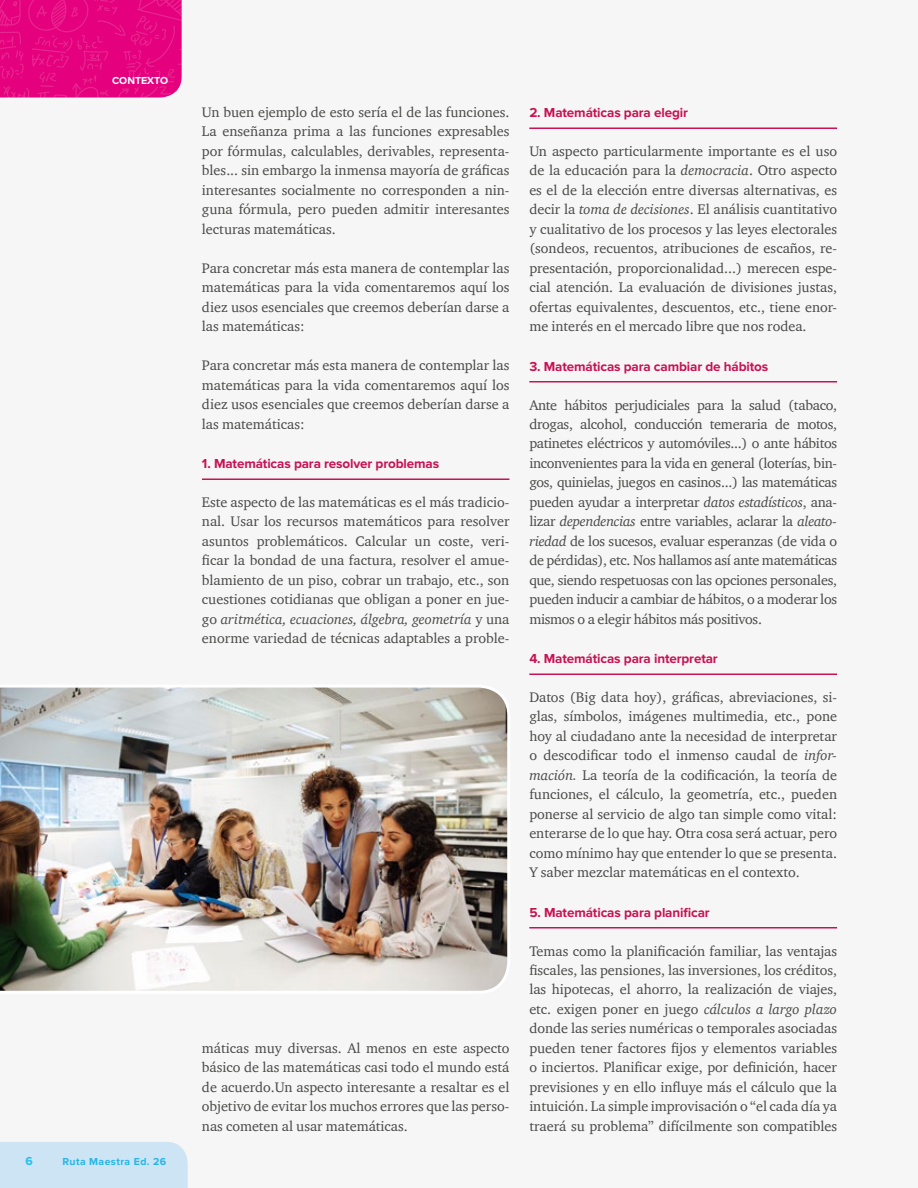
<style>
.page{position:relative;width:918px;height:1188px;background:#f6f6f6}
.page>*{position:absolute;margin:0;border:0;box-sizing:border-box;transform-origin:0 0}
.t1{font:14.25px/19.5px "Charter ITC";color:#494948;text-align:justify}
.t2{font:700 13.5px "Proxima Nova";letter-spacing:-.01em;color:#c71253}
.t3{font:700 12px "Proxima Nova";color:#27bdef}
.t4{font:700 10.5px "Proxima Nova";letter-spacing:.04em;color:#27bdef}
.t5{font:700 10.5px "Proxima Nova";color:#fff}
.s1{font-style:italic}
</style>
<div class="page">
<hr style="left:529px;top:128px;width:308px;height:1px;background:#c71253">
<hr style="left:529px;top:381px;width:308px;height:1px;background:#c71253">
<hr style="left:529px;top:674px;width:308px;height:1px;background:#c71253">
<hr style="left:529px;top:927px;width:308px;height:1px;background:#c71253">
<hr style="left:202px;top:478px;width:307px;height:2px;background:#c71253">
<div style="left:0;top:1142px;width:188px;height:46px;background:#cce4f3"></div>
<svg style="left:0;top:0;width:182px;height:98px;background:#e50780"></svg>
<img style="left:0;top:687px;width:508px;height:304px">
<p class="t5" style="left:112px;top:74px;width:58px">Contexto</p>
<p class="t3" style="left:25px;top:1154px;width:9px">6</p>
<p class="t4" style="left:62px;top:1156px;width:105px">Ruta Maestra Ed. 26</p>
<p class="t1" style="left:202px;top:102px;width:309px">Un buen ejemplo de esto sería el de las funciones.<br>La enseñanza prima a las funciones expresables por fórmulas, calculables, derivables, representa&shy;bles... sin embargo la inmensa mayoría de gráficas interesantes socialmente no corresponden a nin&shy;guna fórmula, pero pueden admitir interesantes lecturas matemáticas.</p>
<p class="t1" style="left:202px;top:258px;width:309px">Para concretar más esta manera de contemplar las matemáticas para la vida comentaremos aquí los diez usos esenciales que creemos deberían darse a las matemáticas:</p>
<p class="t1" style="left:202px;top:355px;width:309px">Para concretar más esta manera de contemplar las matemáticas para la vida comentaremos aquí los diez usos esenciales que creemos deberían darse a las matemáticas:</p>
<p class="t2" style="left:202px;top:456px;width:239px">1. Matemáticas para resolver problemas</p>
<p class="t1" style="left:202px;top:492px;width:309px">Este aspecto de las matemáticas es el más tradicio&shy;nal. Usar los recursos matemáticos para resolver asuntos problemáticos. Calcular un coste, veri&shy;ficar la bondad de una factura, resolver el amue&shy;blamiento de un piso, cobrar un trabajo, etc., son cuestiones cotidianas que obligan a poner en jue&shy;go <span class="s1">aritmética, ecuaciones, álgebra, geometría</span> y una enorme variedad de técnicas adaptables a proble-</p>
<p class="t1" style="left:202px;top:1038px;width:309px">máticas muy diversas. Al menos en este aspecto básico de las matemáticas casi todo el mundo está de acuerdo.Un aspecto interesante a resaltar es el objetivo de evitar los muchos errores que las perso&shy;nas cometen al usar matemáticas.</p>
<p class="t2" style="left:529px;top:105px;width:160px">2. Matemáticas para elegir</p>
<p class="t1" style="left:529px;top:141px;width:309px">Un aspecto particularmente importante es el uso de la educación para la <span class="s1">democracia</span>. Otro aspecto es el de la elección entre diversas alternativas, es decir la <span class="s1">toma de decisiones</span>. El análisis cuantitativo y cualitativo de los procesos y las leyes electorales (sondeos, recuentos, atribuciones de escaños, re&shy;presentación, proporcionalidad...) merecen espe&shy;cial atención. La evaluación de divisiones justas, ofertas equivalentes, descuentos, etc., tiene enor&shy;me interés en el mercado libre que nos rodea.</p>
<p class="t2" style="left:529px;top:358px;width:240px">3. Matemáticas para cambiar de hábitos</p>
<p class="t1" style="left:529px;top:395px;width:309px">Ante hábitos perjudiciales para la salud (tabaco, drogas, alcohol, conducción temeraria de motos, patinetes eléctricos y automóviles...) o ante hábitos inconvenientes para la vida en general (loterías, bin&shy;gos, quinielas, juegos en casinos...) las matemáticas pueden ayudar a interpretar <span class="s1">datos estadísticos</span>, ana&shy;lizar <span class="s1">dependencias</span> entre variables, aclarar la <span class="s1">aleato&shy;riedad</span> de los sucesos, evaluar esperanzas (de vida o de pérdidas), etc. Nos hallamos así ante matemáticas que, siendo respetuosas con las opciones personales, pueden inducir a cambiar de hábitos, o a moderar los mismos o a elegir hábitos más positivos.</p>
<p class="t2" style="left:529px;top:651px;width:190px">4. Matemáticas para interpretar</p>
<p class="t1" style="left:529px;top:687px;width:309px">Datos (Big data hoy), gráficas, abreviaciones, si&shy;glas, símbolos, imágenes multimedia, etc., pone hoy al ciudadano ante la necesidad de interpretar o descodificar todo el inmenso caudal de <span class="s1">infor&shy;mación.</span> La teoría de la codificación, la teoría de funciones, el cálculo, la geometría, etc., pueden ponerse al servicio de algo tan simple como vital: enterarse de lo que hay. Otra cosa será actuar, pero como mínimo hay que entender lo que se presenta.<br>Y saber mezclar matemáticas en el contexto.</p>
<p class="t2" style="left:529px;top:904px;width:182px">5. Matemáticas para planificar</p>
<p class="t1" style="left:529px;top:941px;width:309px">Temas como la planificación familiar, las ventajas fiscales, las pensiones, las inversiones, los créditos, las hipotecas, el ahorro, la realización de viajes, etc. exigen poner en juego <span class="s1">cálculos a largo plazo </span>donde las series numéricas o temporales asociadas pueden tener factores fijos y elementos variables o inciertos. Planificar exige, por definición, hacer previsiones y en ello influye más el cálculo que la intuición. La simple improvisación o “el cada día ya traerá su problema” difícilmente son compatibles</p>
</div>
